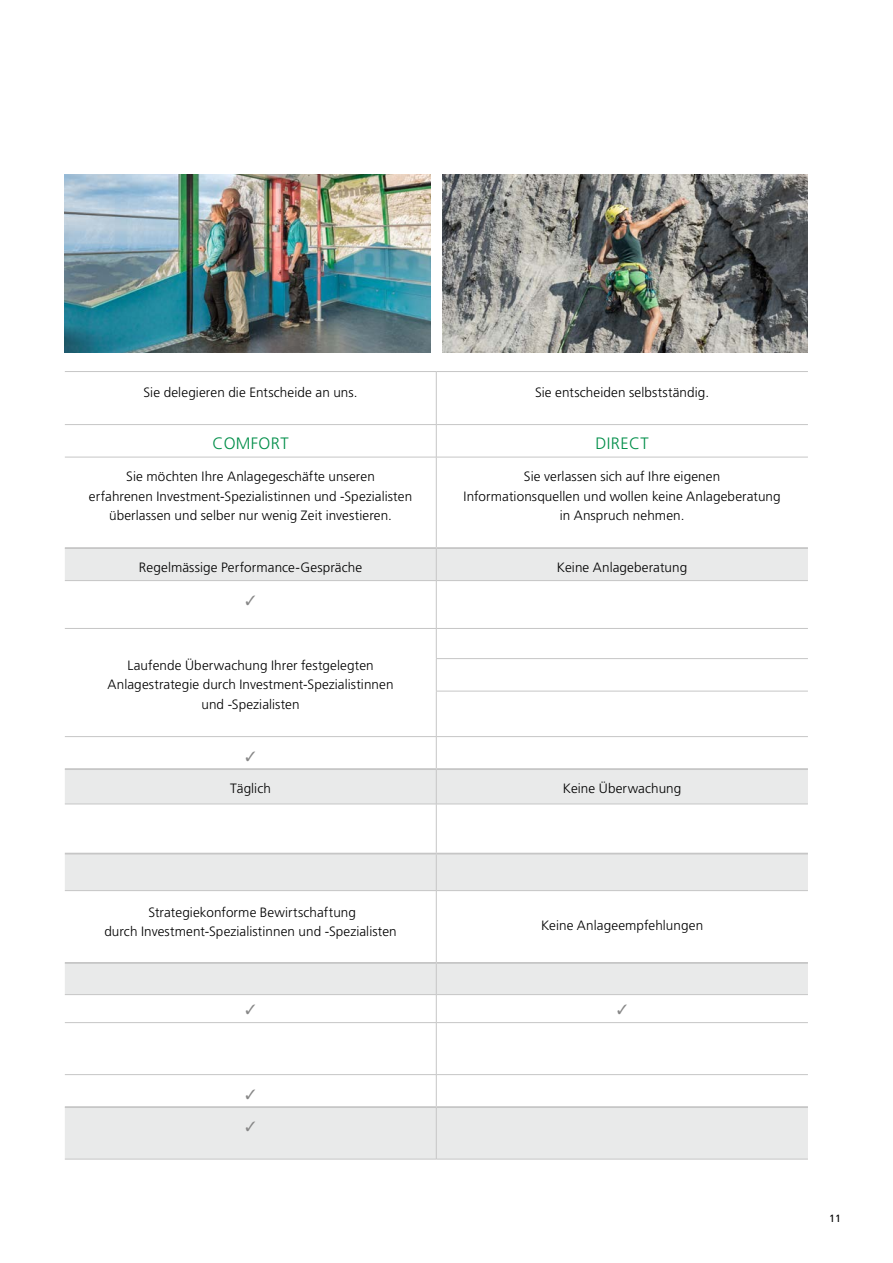
<style>
.page{position:relative;width:893px;height:1263px;background:#fff}
.page>*{position:absolute;margin:0;border:0;box-sizing:border-box;transform-origin:0 0}
.t1{font:300 16.5px "Frutiger LT Std";letter-spacing:.02em;color:#008e49}
.t2{font:300 13.5px/19.5px "Frutiger LT Std";letter-spacing:.01em;color:#000;text-align:center}
.t3{font:10.5px "Frutiger LT Std";color:#000}
</style>
<div class="page">
<img style="left:443px;top:175px;width:365px;height:178px">
<img style="left:65px;top:175px;width:365px;height:178px">
<svg style="left:65px;top:549px;width:743px;height:610px"></svg>
<hr style="left:65px;top:371px;width:371px;height:1px;background:#c6c6c6">
<hr style="left:436px;top:371px;width:372px;height:1px;background:#c6c6c6">
<hr style="left:436px;top:372px;width:1px;height:52px;background:#c6c6c6">
<hr style="left:65px;top:424px;width:371px;height:1px;background:#c6c6c6">
<hr style="left:436px;top:424px;width:372px;height:1px;background:#c6c6c6">
<hr style="left:436px;top:425px;width:1px;height:32px;background:#c6c6c6">
<hr style="left:65px;top:457px;width:371px;height:1px;background:#c6c6c6">
<hr style="left:436px;top:457px;width:372px;height:1px;background:#c6c6c6">
<hr style="left:436px;top:457px;width:1px;height:90px;background:#c6c6c6">
<hr style="left:436px;top:549px;width:1px;height:31px;background:#c6c6c6">
<hr style="left:436px;top:581px;width:1px;height:47px;background:#c6c6c6">
<hr style="left:65px;top:628px;width:371px;height:1px;background:#c6c6c6">
<hr style="left:436px;top:628px;width:372px;height:1px;background:#c6c6c6">
<svg style="left:436px;top:629px;width:1px;height:29px"></svg>
<hr style="left:436px;top:658px;width:372px;height:1px;background:#c6c6c6">
<hr style="left:436px;top:659px;width:1px;height:32px;background:#c6c6c6">
<hr style="left:436px;top:691px;width:372px;height:1px;background:#c6c6c6">
<hr style="left:436px;top:691px;width:1px;height:45px;background:#c6c6c6">
<hr style="left:65px;top:736px;width:371px;height:1px;background:#c6c6c6">
<hr style="left:436px;top:736px;width:372px;height:1px;background:#c6c6c6">
<hr style="left:436px;top:737px;width:1px;height:31px;background:#c6c6c6">
<hr style="left:436px;top:770px;width:1px;height:34px;background:#c6c6c6">
<hr style="left:436px;top:804px;width:1px;height:49px;background:#c6c6c6">
<hr style="left:436px;top:854px;width:1px;height:36px;background:#c6c6c6">
<hr style="left:436px;top:891px;width:1px;height:71px;background:#c6c6c6">
<hr style="left:436px;top:964px;width:1px;height:30px;background:#c6c6c6">
<svg style="left:436px;top:995px;width:1px;height:27px"></svg>
<hr style="left:65px;top:1022px;width:371px;height:1px;background:#c6c6c6">
<hr style="left:436px;top:1022px;width:372px;height:1px;background:#c6c6c6">
<hr style="left:436px;top:1023px;width:1px;height:51px;background:#c6c6c6">
<hr style="left:65px;top:1074px;width:371px;height:1px;background:#c6c6c6">
<hr style="left:436px;top:1074px;width:372px;height:1px;background:#c6c6c6">
<hr style="left:436px;top:1075px;width:1px;height:31px;background:#c6c6c6">
<hr style="left:436px;top:1108px;width:1px;height:51px;background:#c6c6c6">
<hr style="left:65px;top:580px;width:371px;height:1px;background:#c6c6c6">
<hr style="left:436px;top:580px;width:372px;height:1px;background:#c6c6c6">
<hr style="left:65px;top:547px;width:371px;height:2px;background:#c6c6c6">
<hr style="left:436px;top:547px;width:372px;height:2px;background:#c6c6c6">
<hr style="left:65px;top:804px;width:371px;height:1px;background:#c6c6c6">
<hr style="left:436px;top:804px;width:372px;height:1px;background:#c6c6c6">
<hr style="left:65px;top:768px;width:371px;height:2px;background:#c6c6c6">
<hr style="left:436px;top:768px;width:372px;height:2px;background:#c6c6c6">
<hr style="left:65px;top:890px;width:371px;height:1px;background:#c6c6c6">
<hr style="left:436px;top:890px;width:372px;height:1px;background:#c6c6c6">
<hr style="left:65px;top:853px;width:371px;height:1px;background:#c6c6c6">
<hr style="left:436px;top:853px;width:372px;height:1px;background:#c6c6c6">
<hr style="left:65px;top:994px;width:371px;height:1px;background:#c6c6c6">
<hr style="left:436px;top:994px;width:372px;height:1px;background:#c6c6c6">
<hr style="left:65px;top:962px;width:371px;height:2px;background:#c6c6c6">
<hr style="left:436px;top:962px;width:372px;height:2px;background:#c6c6c6">
<hr style="left:65px;top:1159px;width:371px;height:1px;background:#c6c6c6">
<hr style="left:436px;top:1159px;width:372px;height:1px;background:#c6c6c6">
<hr style="left:65px;top:1106px;width:371px;height:2px;background:#c6c6c6">
<hr style="left:436px;top:1106px;width:372px;height:2px;background:#c6c6c6">
<svg style="left:246px;top:595px;width:9px;height:10px"></svg>
<svg style="left:246px;top:751px;width:9px;height:10px"></svg>
<svg style="left:246px;top:1004px;width:9px;height:10px"></svg>
<svg style="left:617px;top:1004px;width:10px;height:10px"></svg>
<svg style="left:246px;top:1089px;width:9px;height:10px"></svg>
<svg style="left:246px;top:1121px;width:9px;height:10px"></svg>
<p class="t2" style="left:143px;top:382px;width:216px">Sie delegieren die Entscheide an uns.</p>
<p class="t2" style="left:535px;top:382px;width:176px">Sie entscheiden selbstständig.</p>
<p class="t1" style="left:212px;top:433px;width:78px">COMFORT</p>
<p class="t1" style="left:596px;top:433px;width:54px">DIRECT</p>
<p class="t2" style="left:89px;top:467px;width:325px">Sie möchten Ihre Anlagegeschäfte unseren<br>erfahrenen Investment-Spezialistinnen und -Spezialisten überlassen und selber nur wenig Zeit investieren.</p>
<p class="t2" style="left:464px;top:467px;width:319px">Sie verlassen sich auf Ihre eigenen<br>Informationsquellen und wollen keine Anlageberatung in Anspruch nehmen.</p>
<p class="t2" style="left:139px;top:558px;width:225px">Regelmässige Performance-Gespräche</p>
<p class="t2" style="left:557px;top:558px;width:132px">Keine Anlageberatung</p>
<p class="t2" style="left:108px;top:655px;width:287px">Laufende Überwachung Ihrer festgelegten<br>Anlagestrategie durch Investment-Spezialistinnen und -Spezialisten</p>
<p class="t2" style="left:230px;top:779px;width:42px">Täglich</p>
<p class="t2" style="left:563px;top:779px;width:120px">Keine Überwachung</p>
<p class="t2" style="left:104px;top:902px;width:294px">Strategiekonforme Bewirtschaftung<br>durch Investment-Spezialistinnen und -Spezialisten</p>
<p class="t2" style="left:541px;top:915px;width:164px">Keine Anlageempfehlungen</p>
<p class="t3" style="left:829px;top:1212px;width:13px">11</p>
</div>
